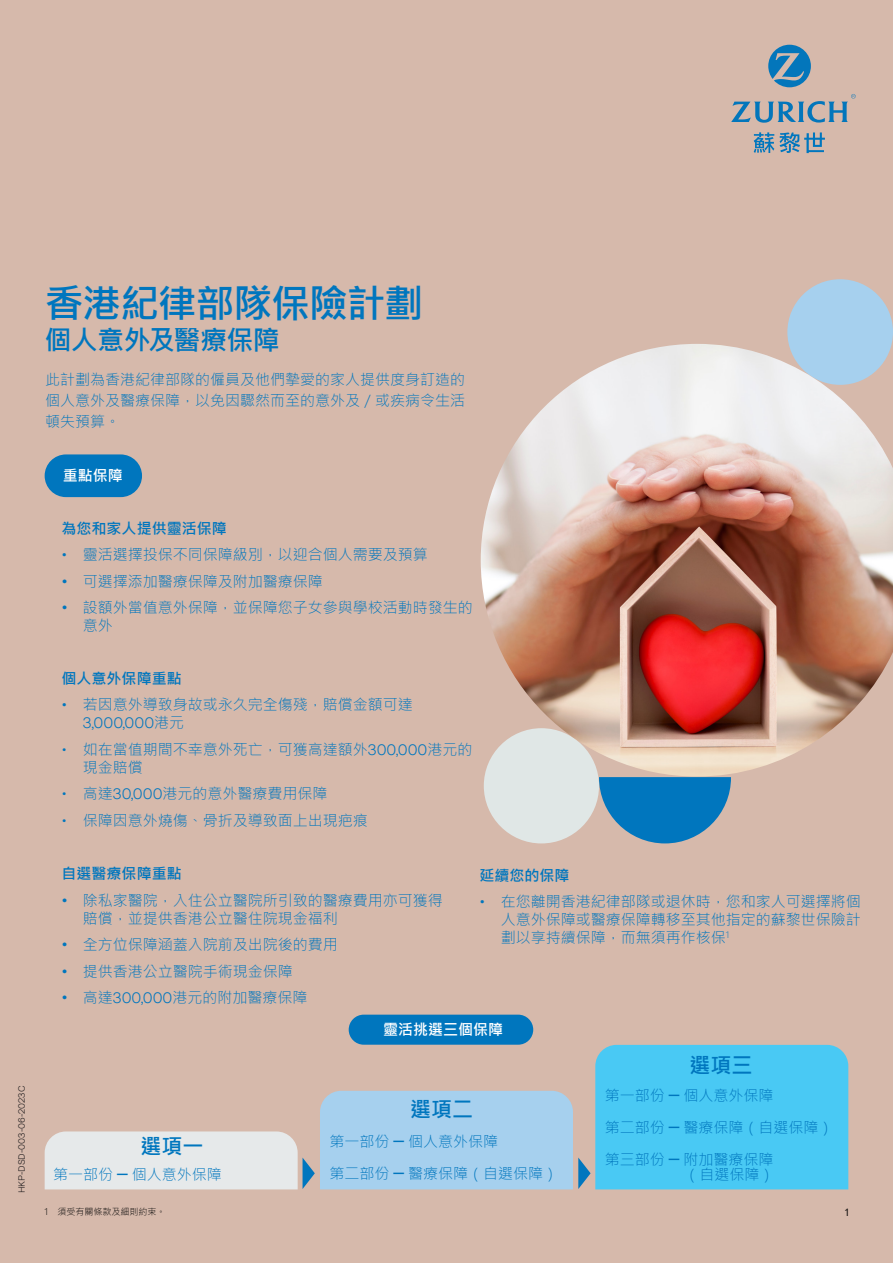
<style>
.page{position:relative;width:893px;height:1263px;background:#d6b9ab}
.page>*{position:absolute;margin:0;border:0;box-sizing:border-box;transform-origin:0 0}
._26_28_Frutiger_Ligh{font:700 39px "Microsoft Jheng Hei";letter-spacing:-.03em;color:#0076be}
._26_28_Frutiger_Ligh-2{font:700 27px "Microsoft Jheng Hei";letter-spacing:-.025em;color:#0076be}
.t1{font:700 21px "Microsoft Jheng Hei";color:#0076be}
._8_5_10_Frutiger_Lig{font:300 15px/18px "Microsoft Jheng Hei";color:#0076be}
.t2{font:700 15px "Microsoft Jheng Hei";color:#0076be}
.t3{font:700 15px "Microsoft Jheng Hei";color:#fff}
.t4{font:10.5px "Zurich Sans";color:#000}
.t5{font:300 9px "Zurich Sans";color:#231f20}
._8_5_10_Frutiger_Lig-2{font:300 9px "Microsoft Jheng Hei";color:#000}
.s1{font-family:"Zurich Sans";font-weight:400}
.s2{font-family:"Zurich Sans"}
</style>
<div class="page">
<div style="left:484px;top:728px;width:115px;height:115px;background:#e0e7e6;border-radius:50%"></div>
<div style="left:787px;top:279px;width:106px;height:106px;background:#a6d0ee;border-radius:50%"></div>
<img style="left:481px;top:344px;width:412px;height:432px">
<div style="left:45px;top:455px;width:96px;height:41px;background:#0076be;border-radius:21px"></div>
<div style="left:45px;top:454px;width:97px;height:43px;border:2px solid #0076be;border-radius:21px"></div>
<svg style="left:599px;top:777px;width:132px;height:66px"></svg>
<div style="left:349px;top:1015px;width:184px;height:30px;background:#0076be;border-radius:15px"></div>
<svg style="left:45px;top:1045px;width:803px;height:144px"></svg>
<svg style="left:754px;top:132px;width:71px;height:21px"></svg>
<svg style="left:768px;top:45px;width:43px;height:42px"></svg>
<svg style="left:731px;top:94px;width:125px;height:29px"></svg>
<p class="t5" style="left:17px;top:1193px;width:109px;rotate:-90deg">HKP-DSD-003-06-2023C</p>
<p class="_26_28_Frutiger_Ligh" style="left:45px;top:279px;width:380px">香港紀律部隊保險計劃</p>
<p class="_26_28_Frutiger_Ligh-2" style="left:45px;top:324px;width:237px">個人意外及醫療保障</p>
<p class="_8_5_10_Frutiger_Lig" style="left:45px;top:369px;width:421px;line-height:21px;text-align:justify">此計劃為香港紀律部隊的僱員及他們摰愛的家人提供度身訂造的個人意外及醫療保障，以免因驟然而至的意外及／或疾病令生活頓失預算。</p>
<p class="t3" style="left:63px;top:466px;width:61px">重點保障</p>
<p class="t2" style="left:62px;top:519px;width:166px">為您和家人提供靈活保障</p>
<p class="_8_5_10_Frutiger_Lig" style="left:62px;top:545px;width:368px"><span class="s1">•</span> 靈活選擇投保不同保障級別，以迎合個人需要及預算</p>
<p class="_8_5_10_Frutiger_Lig" style="left:62px;top:572px;width:263px">• 可選擇添加醫療保障及附加醫療保障</p>
<p class="_8_5_10_Frutiger_Lig" style="left:83px;top:598px;width:391px;text-indent:-21px">• 設額外當值意外保障，並保障您子女參與學校活動時發生的意外</p>
<p class="t2" style="left:62px;top:669px;width:121px">個人意外保障重點</p>
<p class="_8_5_10_Frutiger_Lig" style="left:83px;top:696px;width:332px;text-indent:-21px"><span class="s1">•</span> 若因意外導致身故或永久完全傷殘，賠償金額可達<br><span class="s2">3,000,000</span>港元</p>
<p class="_8_5_10_Frutiger_Lig" style="left:83px;top:740px;width:391px;text-indent:-21px"><span class="s2">•</span> 如在當值期間不幸意外死亡，可獲高達額外<span class="s2">300,000</span>港元的現金賠償</p>
<p class="_8_5_10_Frutiger_Lig" style="left:62px;top:785px;width:267px"><span class="s2">•</span> 高達<span class="s2">30,000</span>港元的意外醫療費用保障</p>
<p class="_8_5_10_Frutiger_Lig" style="left:62px;top:811px;width:308px"><span class="s2">•</span> 保障因意外燒傷、骨折及導致面上出現疤痕</p>
<p class="t2" style="left:62px;top:864px;width:121px">自選醫療保障重點</p>
<p class="_8_5_10_Frutiger_Lig" style="left:83px;top:891px;width:361px;text-indent:-21px">• 除私家醫院，入住公立醫院所引致的醫療費用亦可獲得賠償，並提供香港公立醫住院現金福利</p>
<p class="_8_5_10_Frutiger_Lig" style="left:62px;top:936px;width:278px">• 全方位保障涵蓋入院前及出院後的費用</p>
<p class="_8_5_10_Frutiger_Lig" style="left:62px;top:962px;width:233px">• 提供香港公立醫院手術現金保障</p>
<p class="_8_5_10_Frutiger_Lig" style="left:62px;top:989px;width:247px">• 高達<span class="s2">300,000</span>港元的附加醫療保障</p>
<p class="t2" style="left:479px;top:866px;width:91px">延續您的保障</p>
<p class="_8_5_10_Frutiger_Lig" style="left:501px;top:893px;width:362px;text-align:justify;text-indent:-21px"><span class="s1">•</span> 在您離開香港紀律部隊或退休時，您和家人可選擇將個人意外保障或醫療保障轉移至其他指定的蘇黎世保險計劃以享持續保障，而無須再作核保<sup>1</sup></p>
<p class="t1" style="left:141px;top:1133px;width:64px">選項一</p>
<p class="_8_5_10_Frutiger_Lig" style="left:53px;top:1165px;width:170px">第一部份 ─ 個人意外保障</p>
<p class="_8_5_10_Frutiger_Lig-2" style="left:45px;top:1206px;width:122px">1 須受有關條款及細則約束。</p>
<p class="t3" style="left:383px;top:1020px;width:121px">靈活挑選三個保障</p>
<p class="t1" style="left:410px;top:1096px;width:64px">選項二</p>
<p class="_8_5_10_Frutiger_Lig" style="left:330px;top:1132px;width:170px">第一部份 ─ 個人意外保障</p>
<p class="_8_5_10_Frutiger_Lig" style="left:330px;top:1164px;width:230px">第二部份 ─ 醫療保障（自選保障）</p>
<p class="t1" style="left:689px;top:1052px;width:64px">選項三</p>
<p class="_8_5_10_Frutiger_Lig" style="left:605px;top:1086px;width:170px">第一部份 ─ 個人意外保障</p>
<p class="_8_5_10_Frutiger_Lig" style="left:605px;top:1118px;width:230px">第二部份 ─ 醫療保障（自選保障）</p>
<p class="_8_5_10_Frutiger_Lig" style="left:605px;top:1152px;width:171px;line-height:15px;text-align:right">第三部份 ─ 附加醫療保障（自選保障）</p>
<p class="t4" style="left:845px;top:1206px;width:5px">1</p>
</div>
